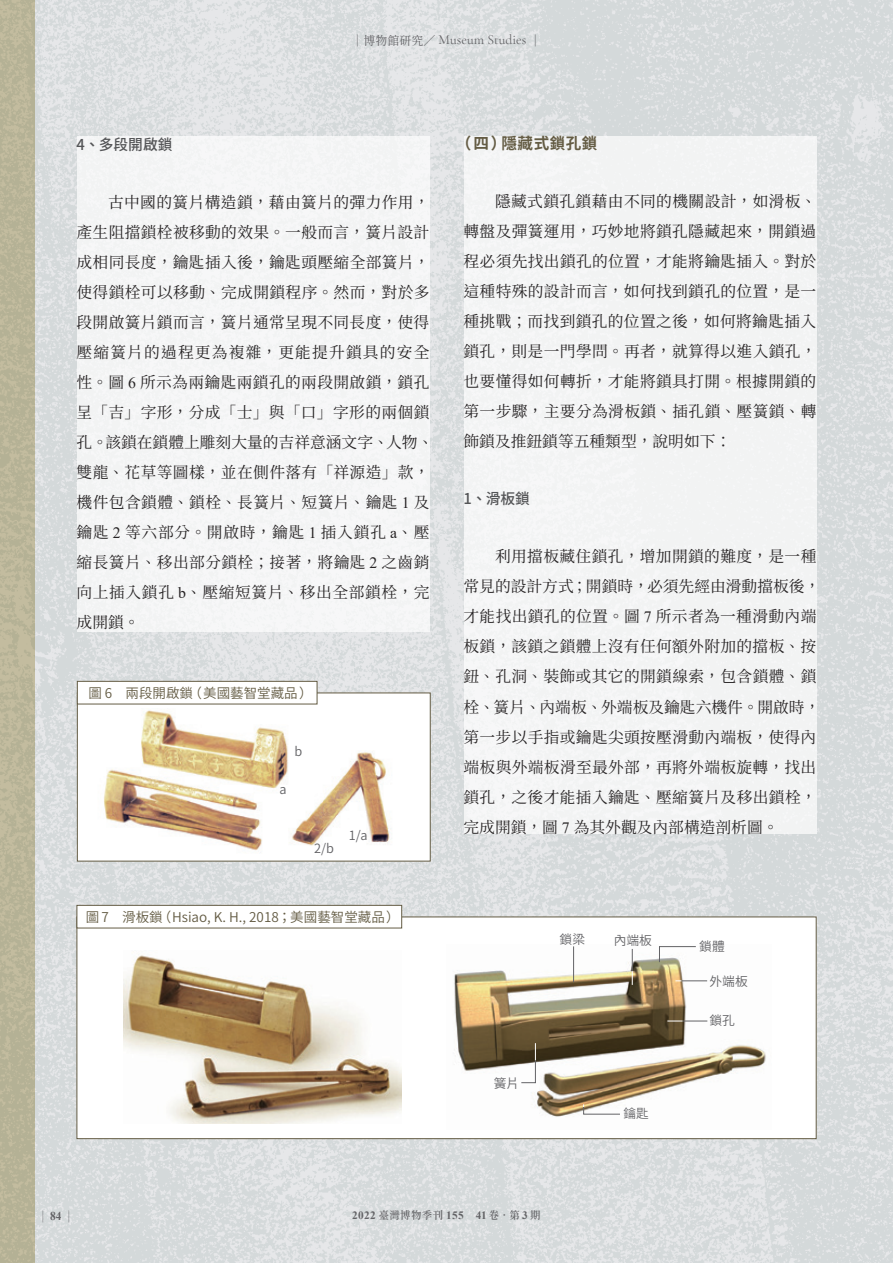
<style>
.page{position:relative;width:893px;height:1263px;background:#fff}
.page>*{position:absolute;margin:0;border:0;box-sizing:border-box;transform-origin:0 0}
.t1{font:15.75px/30px "Source Han Serif TC";letter-spacing:.025em;color:#262324}
.t2{font:700 15.75px "Source Han Sans TC";letter-spacing:.03em;color:#645c44}
.t3{font:500 15px "Source Han Sans TC";color:#545557}
.t4{font:13.8px "Cormorant Garamond";color:#636366}
.t5{font:13.5px "Source Han Sans TC";color:#645c44}
.t6{font:12.75px "Source Han Sans TC";color:#636366}
.t7{font:12px "Source Han Serif TC";color:#636366;scale:.8 1}
.t8{font:700 11.25px "Times New Roman";letter-spacing:.03em;color:#636366}
.s1{font-family:"Gen Ryu Min TW";font-size:12px}
.s2{font-family:"Times New Roman"}
.s3{font-family:"Times New Roman";font-weight:700}
.s4{font-family:"Gen Ryu Min TW";font-weight:600;font-size:10.5px}
</style>
<div class="page">
<img style="left:0;top:0;width:893px;height:1263px">
<div style="left:77px;top:136px;width:352px;height:495px;background:#f5f5f6"></div>
<div style="left:464px;top:136px;width:352px;height:697px;background:#f2f3f4"></div>
<div style="left:77px;top:693px;width:353px;height:168px;background:#fff"></div>
<div style="left:77px;top:917px;width:739px;height:222px;background:#fff;border:1px solid #645c44"></div>
<div style="left:77px;top:681px;width:240px;height:23px;background:#fff"></div>
<div style="left:77px;top:681px;width:240px;height:23px;border:1px solid #645c44"></div>
<div style="left:77px;top:905px;width:325px;height:23px;background:#fff"></div>
<div style="left:77px;top:905px;width:325px;height:23px;border:1px solid #645c44"></div>
<img style="left:104px;top:710px;width:286px;height:141px">
<img style="left:123px;top:955px;width:279px;height:169px">
<img style="left:454px;top:946px;width:312px;height:171px">
<hr style="left:573px;top:946px;width:1px;height:36px;background:#636366">
<svg style="left:659px;top:946px;width:38px;height:17px"></svg>
<svg style="left:632px;top:949px;width:1px;height:36px"></svg>
<svg style="left:675px;top:980px;width:32px;height:1px"></svg>
<svg style="left:667px;top:1021px;width:40px;height:1px"></svg>
<svg style="left:521px;top:1043px;width:15px;height:40px"></svg>
<svg style="left:583px;top:1104px;width:38px;height:11px"></svg>
<p class="t3" style="left:77px;top:136px;width:98px">4、多段開啟鎖</p>
<p class="t4" style="left:352px;top:32px;width:191px"><span class="s1">｜博物館研究／</span> Museum Studies <span class="s1">｜</span></p>
<p class="t2" style="left:456px;top:134px;width:143px">（四）隱藏式鎖孔鎖</p>
<p class="t1" style="left:77px;top:188px;width:358px;text-indent:32px">古中國的簧片構造鎖，藉由簧片的彈力作用，產生阻擋鎖栓被移動的效果。一般而言，簧片設計成相同長度，鑰匙插入後，鑰匙頭壓縮全部簧片，使得鎖栓可以移動、完成開鎖程序。然而，對於多段開啟簧片鎖而言，簧片通常呈現不同長度，使得壓縮簧片的過程更為複雜，更能提升鎖具的安全性。圖 <span class="s2">6</span> 所示為兩鑰匙兩鎖孔的兩段開啟鎖，鎖孔呈「吉」字形，分成「士」與「口」字形的兩個鎖孔。該鎖在鎖體上雕刻大量的吉祥意涵文字、人物、雙龍、花草等圖樣，並在側件落有「祥源造」款，機件包含鎖體、鎖栓、長簧片、短簧片、鑰匙 <span class="s2">1</span> 及鑰匙 <span class="s2">2</span> 等六部分。開啟時，鑰匙 <span class="s2">1</span> 插入鎖孔 <span class="s2">a</span>、壓縮長簧片、移出部分鎖栓；接著，將鑰匙 <span class="s2">2</span> 之齒銷向上插入鎖孔 <span class="s2">b</span>、壓縮短簧片、移出全部鎖栓，完成開鎖。</p>
<p class="t5" style="left:89px;top:685px;width:226px">圖 6　兩段開啟鎖（美國藝智堂藏品）</p>
<p class="t6" style="left:294px;top:744px;width:9px">b</p>
<p class="t6" style="left:280px;top:782px;width:9px">a</p>
<p class="t6" style="left:314px;top:841px;width:21px">2/b</p>
<p class="t6" style="left:349px;top:828px;width:20px">1/a</p>
<p class="t5" style="left:86px;top:909px;width:315px">圖 7　滑板鎖（Hsiao, K. H., 2018；美國藝智堂藏品）</p>
<p class="t1" style="left:463px;top:186px;width:354px;text-align:justify;text-indent:32px">隱藏式鎖孔鎖藉由不同的機關設計，如滑板、轉盤及彈簧運用，巧妙地將鎖孔隱藏起來，開鎖過程必須先找出鎖孔的位置，才能將鑰匙插入。對於這種特殊的設計而言，如何找到鎖孔的位置，是一種挑戰；而找到鎖孔的位置之後，如何將鑰匙插入鎖孔，則是一門學問。再者，就算得以進入鎖孔，也要懂得如何轉折，才能將鎖具打開。根據開鎖的第一步驟，主要分為滑板鎖、插孔鎖、壓簧鎖、轉飾鎖及推鈕鎖等五種類型，說明如下：</p>
<p class="t3" style="left:463px;top:490px;width:68px">1、滑板鎖</p>
<p class="t1" style="left:463px;top:542px;width:358px;text-indent:32px">利用擋板藏住鎖孔，增加開鎖的難度，是一種常見的設計方式；開鎖時，必須先經由滑動擋板後，才能找出鎖孔的位置。圖 <span class="s2">7</span> 所示者為一種滑動內端板鎖，該鎖之鎖體上沒有任何額外附加的擋板、按鈕、孔洞、裝飾或其它的開鎖線索，包含鎖體、鎖栓、簧片、內端板、外端板及鑰匙六機件。開啟時，第一步以手指或鑰匙尖頭按壓滑動內端板，使得內端板與外端板滑至最外部，再將外端板旋轉，找出鎖孔，之後才能插入鑰匙、壓縮簧片及移出鎖栓，完成開鎖，圖 <span class="s2">7</span> 為其外觀及內部構造剖析圖。</p>
<p class="t6" style="left:560px;top:932px;width:27px">鎖梁</p>
<p class="t6" style="left:614px;top:933px;width:40px">內端板</p>
<p class="t6" style="left:494px;top:1076px;width:27px">簧片</p>
<p class="t6" style="left:623px;top:1106px;width:27px">鑰匙</p>
<p class="t6" style="left:699px;top:939px;width:27px">鎖體</p>
<p class="t6" style="left:709px;top:974px;width:40px">外端板</p>
<p class="t6" style="left:709px;top:1013px;width:27px">鎖孔</p>
<p class="t7" style="left:38px;top:1209px;width:46px">｜<span class="s3">84</span>｜</p>
<p class="t8" style="left:352px;top:1207px;width:190px">2022 <span class="s4">臺灣博物季刊</span> 155 41 <span class="s4">卷．第</span> 3 <span class="s4">期</span></p>
</div>
